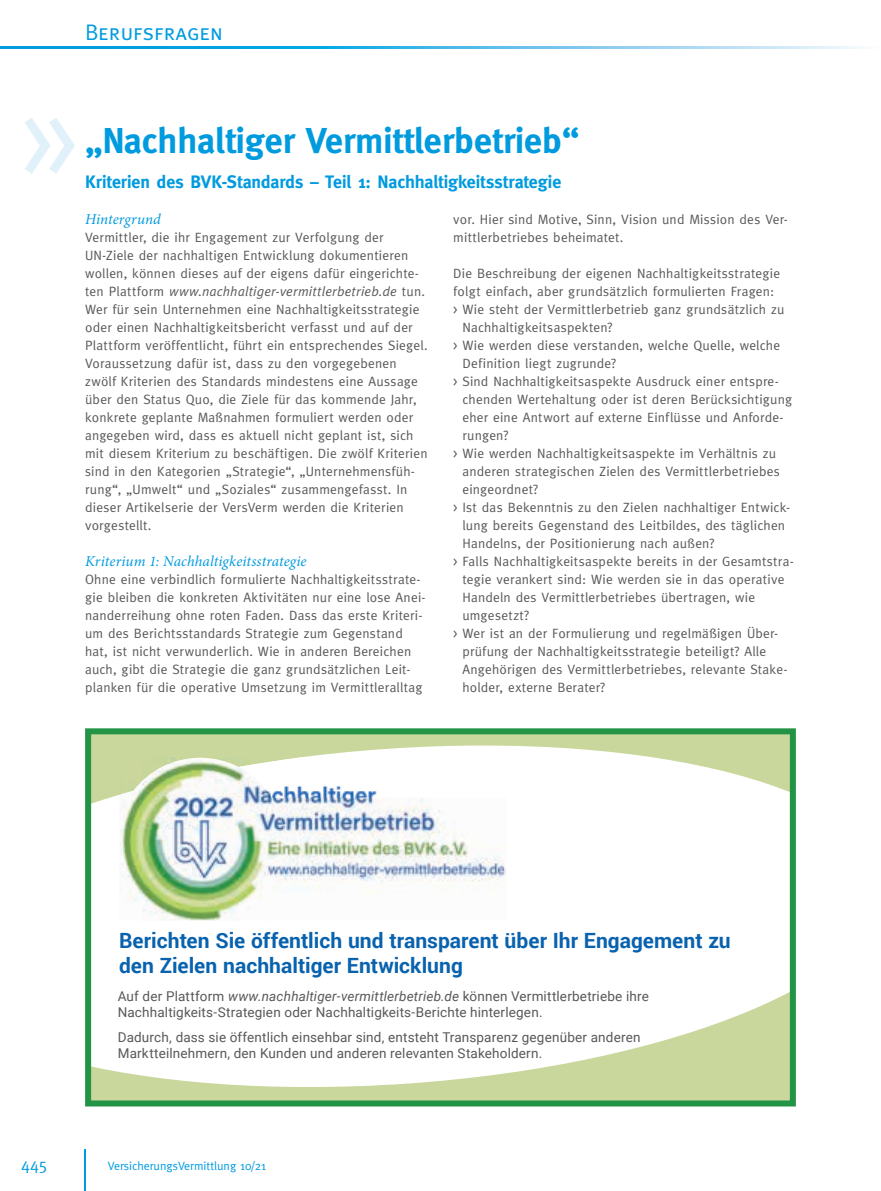
<style>
.page{position:relative;width:881px;height:1191px;background:#fff}
.page>*{position:absolute;margin:0;border:0;box-sizing:border-box;transform-origin:0 0}
.t1{font:130.95px "Meta";color:#e1f1fa}
.t2{font:700 36px "Meta";color:#009bde}
.t3{font:22.5px "Meta Caps";color:#009bde}
.t4{font:700 21px/25.5px "Roboto";color:#0862ae}
.t5{font:700 18px "Meta";letter-spacing:-.005em;color:#009bde}
.t6{font:16.5px "Meta";color:#009bde}
.t7{font:italic 15px "Minion Pro";letter-spacing:.005em;color:#009bde}
.t8{font:13.5px/18px "Meta";letter-spacing:.015em;color:#57585a}
.t9{font:13.5px/16.2px "Roboto";letter-spacing:.01em;color:#57585a}
.t10{font:12px "Meta";color:#009bde}
.s1{font-style:italic}
</style>
<div class="page">
<svg style="left:0;top:47px;width:864px;height:2px;background:#52bce9"></svg>
<svg style="left:85px;top:728px;width:710px;height:378px"></svg>
<img style="left:238px;top:757px;width:268px;height:40px">
<img style="left:284px;top:797px;width:222px;height:123px">
<img style="left:119px;top:758px;width:165px;height:162px">
<hr style="left:84px;top:1149px;width:2px;height:42px;background:#009bde">
<h3 class="t3" style="left:85px;top:19px;width:139px">Berufsfragen</h3>
<h1 class="t1" style="left:17px;top:56px;width:67px">»</h1>
<h2 class="t2" style="left:85px;top:120px;width:496px">„Nachhaltiger Vermittlerbetrieb“</h2>
<h3 class="t5" style="left:85px;top:171px;width:477px">Kriterien des BVK-Standards – Teil 1: Nachhaltigkeitsstrategie</h3>
<p class="t7" style="left:85px;top:209px;width:77px">Hintergrund</p>
<p class="t8" style="left:85px;top:228px;width:344px">Vermittler, die ihr Engagement zur Verfolgung der UN-Ziele der nachhaltigen Entwicklung dokumentieren wollen, können dieses auf der eigens dafür eingerichte&shy;ten Plattform <span class="s1">www.nachhaltiger-vermittlerbetrieb.de</span> tun.<br>Wer für sein Unternehmen eine Nachhaltigkeitsstrategie oder einen Nachhaltigkeitsbericht verfasst und auf der Plattform veröffentlicht, führt ein entsprechendes Siegel.<br>Voraussetzung dafür ist, dass zu den vorgegebenen zwölf Kriterien des Standards mindestens eine Aussage über den Status Quo, die Ziele für das kommende Jahr, konkrete geplante Maßnahmen formuliert werden oder angegeben wird, dass es aktuell nicht geplant ist, sich mit diesem Kriterium zu beschäftigen. Die zwölf Kriterien sind in den Kategorien „Strategie“, „Unternehmensfüh&shy;rung“, „Umwelt“ und „Soziales“ zusammengefasst. In dieser Artikelserie der VersVerm werden die Kriterien vorgestellt.</p>
<p class="t7" style="left:85px;top:551px;width:223px">Kriterium 1: Nachhaltigkeitsstrategie</p>
<p class="t8" style="left:85px;top:570px;width:342px">Ohne eine verbindlich formulierte Nachhaltigkeitsstrate&shy;gie bleiben die konkreten Aktivitäten nur eine lose Anei&shy;nanderreihung ohne roten Faden. Dass das erste Kriteri&shy;um des Berichtsstandards Strategie zum Gegenstand hat, ist nicht verwunderlich. Wie in anderen Bereichen auch, gibt die Strategie die ganz grundsätzlichen Leit&shy;planken für die operative Umsetzung im Vermittleralltag</p>
<p class="t8" style="left:453px;top:210px;width:336px">vor. Hier sind Motive, Sinn, Vision und Mission des Ver&shy;mittlerbetriebes beheimatet.</p>
<p class="t8" style="left:453px;top:264px;width:328px">Die Beschreibung der eigenen Nachhaltigkeitsstrategie</p>
<p class="t8" style="left:453px;top:282px;width:322px">folgt einfach, aber grundsätzlich formulierten Fragen:</p>
<p class="t8" style="left:453px;top:300px;width:332px">&gt; Wie steht der Vermittlerbetrieb ganz grundsätzlich zu</p>
<p class="t8" style="left:462px;top:318px;width:151px">Nachhaltigkeitsaspekten?</p>
<p class="t8" style="left:453px;top:336px;width:328px">&gt; Wie werden diese verstanden, welche Quelle, welche</p>
<p class="t8" style="left:462px;top:354px;width:155px">Definition liegt zugrunde?</p>
<p class="t8" style="left:453px;top:372px;width:327px">&gt; Sind Nachhaltigkeitsaspekte Ausdruck einer entspre-</p>
<p class="t8" style="left:462px;top:390px;width:331px">chenden Wertehaltung oder ist deren Berücksichtigung</p>
<p class="t8" style="left:462px;top:408px;width:322px">eher eine Antwort auf externe Einflüsse und Anforde-</p>
<p class="t8" style="left:462px;top:426px;width:47px">rungen?</p>
<p class="t8" style="left:453px;top:444px;width:324px">&gt; Wie werden Nachhaltigkeitsaspekte im Verhältnis zu</p>
<p class="t8" style="left:462px;top:462px;width:319px">anderen strategischen Zielen des Vermittlerbetriebes</p>
<p class="t8" style="left:462px;top:480px;width:77px">eingeordnet?</p>
<p class="t8" style="left:453px;top:498px;width:338px">&gt; Ist das Bekenntnis zu den Zielen nachhaltiger Entwick-</p>
<p class="t8" style="left:462px;top:516px;width:324px">lung bereits Gegenstand des Leitbildes, des täglichen</p>
<p class="t8" style="left:462px;top:534px;width:253px">Handelns, der Positionierung nach außen?</p>
<p class="t8" style="left:453px;top:552px;width:342px">&gt; Falls Nachhaltigkeitsaspekte bereits in der Gesamtstra-</p>
<p class="t8" style="left:462px;top:570px;width:323px">tegie verankert sind: Wie werden sie in das operative</p>
<p class="t8" style="left:462px;top:588px;width:294px">Handeln des Vermittlerbetriebes übertragen, wie</p>
<p class="t8" style="left:462px;top:606px;width:68px">umgesetzt?</p>
<p class="t8" style="left:453px;top:624px;width:326px">&gt; Wer ist an der Formulierung und regelmäßigen Über-</p>
<p class="t8" style="left:462px;top:642px;width:305px">prüfung der Nachhaltigkeitsstrategie beteiligt? Alle</p>
<p class="t8" style="left:462px;top:660px;width:326px">Angehörigen des Vermittlerbetriebes, relevante Stake-</p>
<p class="t8" style="left:462px;top:678px;width:144px">holder, externe Berater?</p>
<h3 class="t4" style="left:119px;top:926px;width:613px">Berichten Sie öffentlich und transparent über Ihr Engagement zu den Zielen nachhaltiger Entwicklung</h3>
<p class="t9" style="left:118px;top:987px;width:532px">Auf der Plattform <span class="s1">www.nachhaltiger-vermittlerbetrieb.de</span> können Vermittlerbetriebe ihre<br>Nachhaltigkeits-Strategien oder Nachhaltigkeits-Berichte hinterlegen.</p>
<p class="t9" style="left:118px;top:1028px;width:524px">Dadurch, dass sie öffentlich einsehbar sind, entsteht Transparenz gegenüber anderen<br>Marktteilnehmern, den Kunden und anderen relevanten Stakeholdern.</p>
<p class="t6" style="left:21px;top:1154px;width:28px">445</p>
<p class="t10" style="left:108px;top:1158px;width:160px">VersicherungsVermittlung 10/21</p>
</div>
